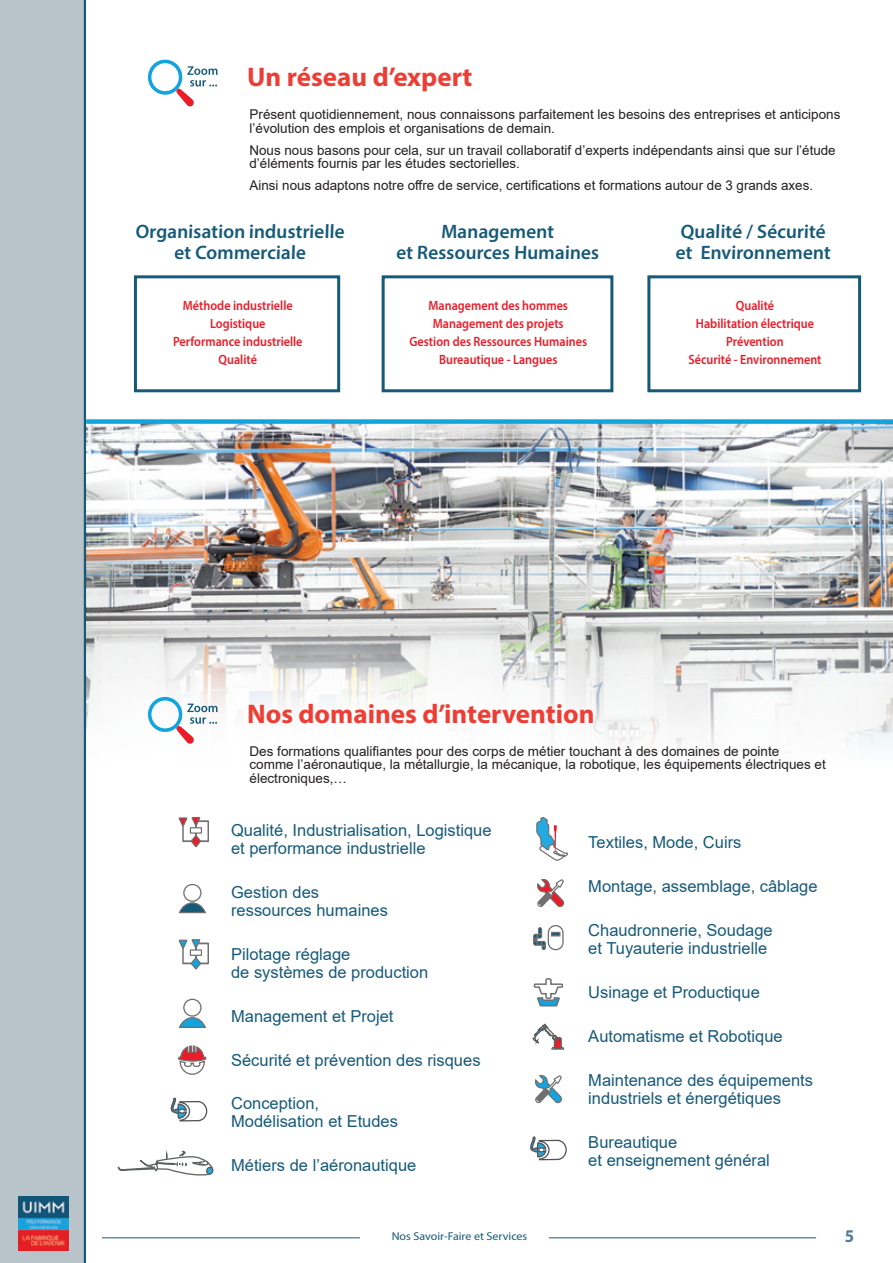
<style>
.page{position:relative;width:893px;height:1263px;background:#fff}
.page>*{position:absolute;margin:0;border:0;box-sizing:border-box;transform-origin:0 0}
.t1{font:700 27px "Myriad Pro";color:#ed3e35}
.t2{font:600 19.5px/21px "Myriad Pro";color:#165a79;text-align:center}
.t3{font:700 18px "Myriad Pro";color:#597b94;scale:.94 1}
.t4{font:16.5px/18px "Arial";color:#165a79}
.t5{font:13.5px/13.5px "Arial";color:#231f20}
.t6{font:600 13.5px/18.1px "Myriad Pro";color:#eb1c29;text-align:center;scale:.9 1}
.t7{font:11.4px "Myriad Pro";color:#165a79;scale:1.05 1}
</style>
<div class="page">
<div style="left:0;top:0;width:85px;height:1263px;background:#b9c4ca"></div>
<img style="left:18px;top:1196px;width:51px;height:54px">
<hr style="left:102px;top:1237px;width:258px;height:1px;background:#165a79">
<hr style="left:549px;top:1237px;width:267px;height:1px;background:#165a79">
<hr style="left:84px;top:0;width:2px;height:1263px;background:#165a79">
<svg style="left:148px;top:59px;width:69px;height:47px"></svg>
<img style="left:86px;top:424px;width:807px;height:452px">
<div style="left:86px;top:419px;width:807px;height:5px;background:#11a4de"></div>
<svg style="left:148px;top:697px;width:69px;height:47px"></svg>
<svg style="left:183px;top:884px;width:19px;height:18px"></svg>
<svg style="left:178px;top:902px;width:28px;height:12px"></svg>
<svg style="left:183px;top:999px;width:19px;height:18px"></svg>
<svg style="left:178px;top:1016px;width:28px;height:12px"></svg>
<svg style="left:178px;top:813px;width:31px;height:35px"></svg>
<svg style="left:178px;top:939px;width:31px;height:31px"></svg>
<svg style="left:170px;top:1045px;width:38px;height:77px"></svg>
<svg style="left:117px;top:1151px;width:97px;height:25px"></svg>
<div style="left:134px;top:275px;width:206px;height:117px;border:3px solid #165a79"></div>
<div style="left:382px;top:275px;width:231px;height:117px;border:3px solid #165a79"></div>
<div style="left:647px;top:275px;width:214px;height:117px;border:3px solid #165a79"></div>
<svg style="left:533px;top:978px;width:31px;height:29px"></svg>
<svg style="left:533px;top:925px;width:31px;height:26px"></svg>
<svg style="left:532px;top:1023px;width:33px;height:27px"></svg>
<svg style="left:530px;top:1075px;width:37px;height:86px"></svg>
<svg style="left:537px;top:879px;width:28px;height:29px"></svg>
<svg style="left:536px;top:816px;width:32px;height:45px"></svg>
<h1 class="t1" style="left:247px;top:59px;width:227px">Un réseau d’expert</h1>
<p class="t5" style="left:250px;top:108px;width:592px">Présent quotidiennement, nous connaissons parfaitement les besoins des entreprises et anticipons l’évolution des emplois et organisations de demain.</p>
<p class="t5" style="left:250px;top:143px;width:588px">Nous nous basons pour cela, sur un travail collaboratif d’experts indépendants ainsi que sur l’étude d’éléments fournis par les études sectorielles.</p>
<p class="t5" style="left:250px;top:179px;width:565px">Ainsi nous adaptons notre offre de service, certifications et formations autour de 3 grands axes.</p>
<h2 class="t2" style="left:135px;top:221px;width:211px">Organisation industrielle et Commerciale</h2>
<h2 class="t2" style="left:396px;top:221px;width:205px">Management<br>et Ressources Humaines</h2>
<h2 class="t2" style="left:675px;top:221px;width:158px;text-align:left">Qualité / Sécurité et Environnement</h2>
<p class="t6" style="left:173px;top:296px;width:145px">Méthode industrielle<br>Logistique<br>Performance industrielle<br>Qualité</p>
<p class="t6" style="left:409px;top:296px;width:199px">Management des hommes<br>Management des projets<br>Gestion des Ressources Humaines<br>Bureautique - Langues</p>
<p class="t6" style="left:688px;top:296px;width:149px">Qualité<br>Habilitation électrique<br>Prévention<br>Sécurité - Environnement</p>
<h1 class="t1" style="left:247px;top:696px;width:349px">Nos domaines d’intervention</h1>
<p class="t5" style="left:250px;top:744px;width:578px">Des formations qualifiantes pour des corps de métier touchant à des domaines de pointe comme l’aéronautique, la métallurgie, la mécanique, la robotique, les équipements électriques et électroniques,…</p>
<p class="t4" style="left:231px;top:821px;width:262px">Qualité, Industrialisation, Logistique et performance industrielle</p>
<p class="t4" style="left:231px;top:883px;width:158px">Gestion des ressources humaines</p>
<p class="t4" style="left:231px;top:945px;width:199px">Pilotage réglage<br>de systèmes de production</p>
<p class="t4" style="left:231px;top:1007px;width:164px">Management et Projet</p>
<p class="t4" style="left:231px;top:1050px;width:251px">Sécurité et prévention des risques</p>
<p class="t4" style="left:231px;top:1094px;width:168px">Conception,<br>Modélisation et Etudes</p>
<p class="t4" style="left:231px;top:1156px;width:187px">Métiers de l’aéronautique</p>
<p class="t4" style="left:588px;top:833px;width:155px">Textiles, Mode, Cuirs</p>
<p class="t4" style="left:588px;top:877px;width:231px">Montage, assemblage, câblage</p>
<p class="t4" style="left:588px;top:921px;width:186px">Chaudronnerie, Soudage et Tuyauterie industrielle</p>
<p class="t4" style="left:588px;top:983px;width:173px">Usinage et Productique</p>
<p class="t4" style="left:588px;top:1027px;width:196px">Automatisme et Robotique</p>
<p class="t4" style="left:588px;top:1071px;width:226px">Maintenance des équipements industriels et énergétiques</p>
<p class="t4" style="left:588px;top:1133px;width:183px">Bureautique<br>et enseignement général</p>
<p class="t7" style="left:392px;top:1229px;width:131px">Nos Savoir-Faire et Services</p>
<h3 class="t3" style="left:845px;top:1224px;width:11px">5</h3>
</div>
